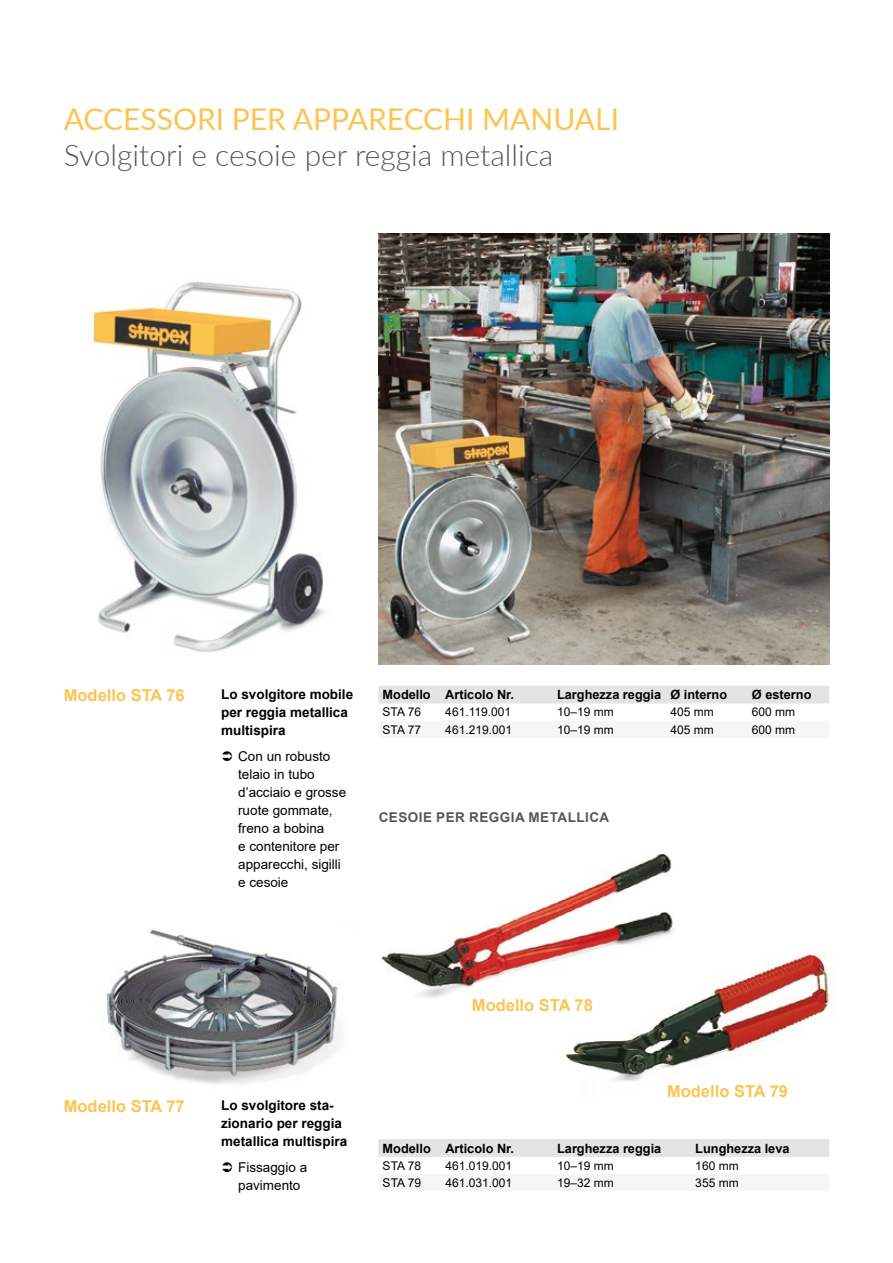
<style>
.page{position:relative;width:893px;height:1263px;background:#fff}
.page>*{position:absolute;margin:0;border:0;box-sizing:border-box;transform-origin:0 0}
.t1{font:300 30px "Lato";color:#575756}
.t2{font:30px "Lato";color:#fcc452}
.t3{font:700 16.5px "Arial";color:#fcc452}
.t4{font:13.5px/18px "Arial";color:#000}
.t5{font:700 13.5px/18px "Arial";color:#000}
.t6{font:700 13.5px "Arial";letter-spacing:.035em;color:#575756}
.t7{font:700 12.75px "Arial";color:#000}
.t8{font:12px "Arial";color:#000}
</style>
<div class="page">
<img style="left:106px;top:929px;width:234px;height:155px">
<img style="left:565px;top:953px;width:265px;height:129px">
<img style="left:381px;top:853px;width:295px;height:153px">
<img style="left:378px;top:233px;width:451px;height:432px">
<img style="left:91px;top:281px;width:234px;height:371px">
<div style="left:378px;top:686px;width:451px;height:17px;background:#e3e3e3"></div>
<div style="left:378px;top:1139px;width:451px;height:18px;background:#e3e3e3"></div>
<h1 class="t2" style="left:64px;top:98px;width:557px">ACCESSORI PER APPARECCHI MANUALI</h1>
<h1 class="t1" style="left:64px;top:135px;width:491px">Svolgitori e cesoie per reggia metallica</h1>
<p class="t3" style="left:64px;top:683px;width:123px">Modello STA 76</p>
<p class="t5" style="left:221px;top:685px;width:134px">Lo svolgitore mobile per reggia metallica multispira</p>
<p class="t4" style="left:238px;top:747px;width:110px">Con un robusto telaio in tubo d’acciaio e grosse ruote gommate, freno a bobina<br>e contenitore per apparecchi, sigilli e cesoie</p>
<p class="t7" style="left:383px;top:686px;width:133px">Modello Articolo Nr.</p>
<p class="t7" style="left:557px;top:686px;width:172px">Larghezza reggia Ø interno</p>
<p class="t7" style="left:752px;top:686px;width:61px">Ø esterno</p>
<p class="t8" style="left:383px;top:704px;width:40px">STA 76</p>
<p class="t8" style="left:445px;top:704px;width:67px">461.119.001</p>
<p class="t8" style="left:557px;top:704px;width:58px">10–19 mm</p>
<p class="t8" style="left:670px;top:704px;width:45px">405 mm</p>
<p class="t8" style="left:752px;top:704px;width:45px">600 mm</p>
<p class="t8" style="left:383px;top:721px;width:40px">STA 77</p>
<p class="t8" style="left:445px;top:721px;width:68px">461.219.001</p>
<p class="t8" style="left:557px;top:721px;width:58px">10–19 mm</p>
<p class="t8" style="left:670px;top:721px;width:45px">405 mm</p>
<p class="t8" style="left:752px;top:721px;width:45px">600 mm</p>
<p class="t6" style="left:379px;top:808px;width:232px">CESOIE PER REGGIA METALLICA</p>
<p class="t3" style="left:64px;top:1094px;width:123px">Modello STA 77</p>
<p class="t5" style="left:221px;top:1096px;width:128px">Lo svolgitore sta&shy;zionario per reggia metallica multispira</p>
<p class="t4" style="left:238px;top:1158px;width:71px">Fissaggio a pavimento</p>
<p class="t3" style="left:472px;top:993px;width:123px">Modello STA 78</p>
<p class="t3" style="left:667px;top:1079px;width:123px">Modello STA 79</p>
<p class="t7" style="left:383px;top:1139px;width:133px">Modello Articolo Nr.</p>
<p class="t7" style="left:557px;top:1139px;width:106px">Larghezza reggia</p>
<p class="t7" style="left:695px;top:1139px;width:96px">Lunghezza leva</p>
<p class="t8" style="left:383px;top:1157px;width:40px">STA 78</p>
<p class="t8" style="left:445px;top:1157px;width:68px">461.019.001</p>
<p class="t8" style="left:557px;top:1157px;width:58px">10–19 mm</p>
<p class="t8" style="left:695px;top:1157px;width:45px">160 mm</p>
<p class="t8" style="left:383px;top:1174px;width:40px">STA 79</p>
<p class="t8" style="left:445px;top:1174px;width:68px">461.031.001</p>
<p class="t8" style="left:557px;top:1174px;width:58px">19–32 mm</p>
<p class="t8" style="left:695px;top:1174px;width:45px">355 mm</p>
</div>
